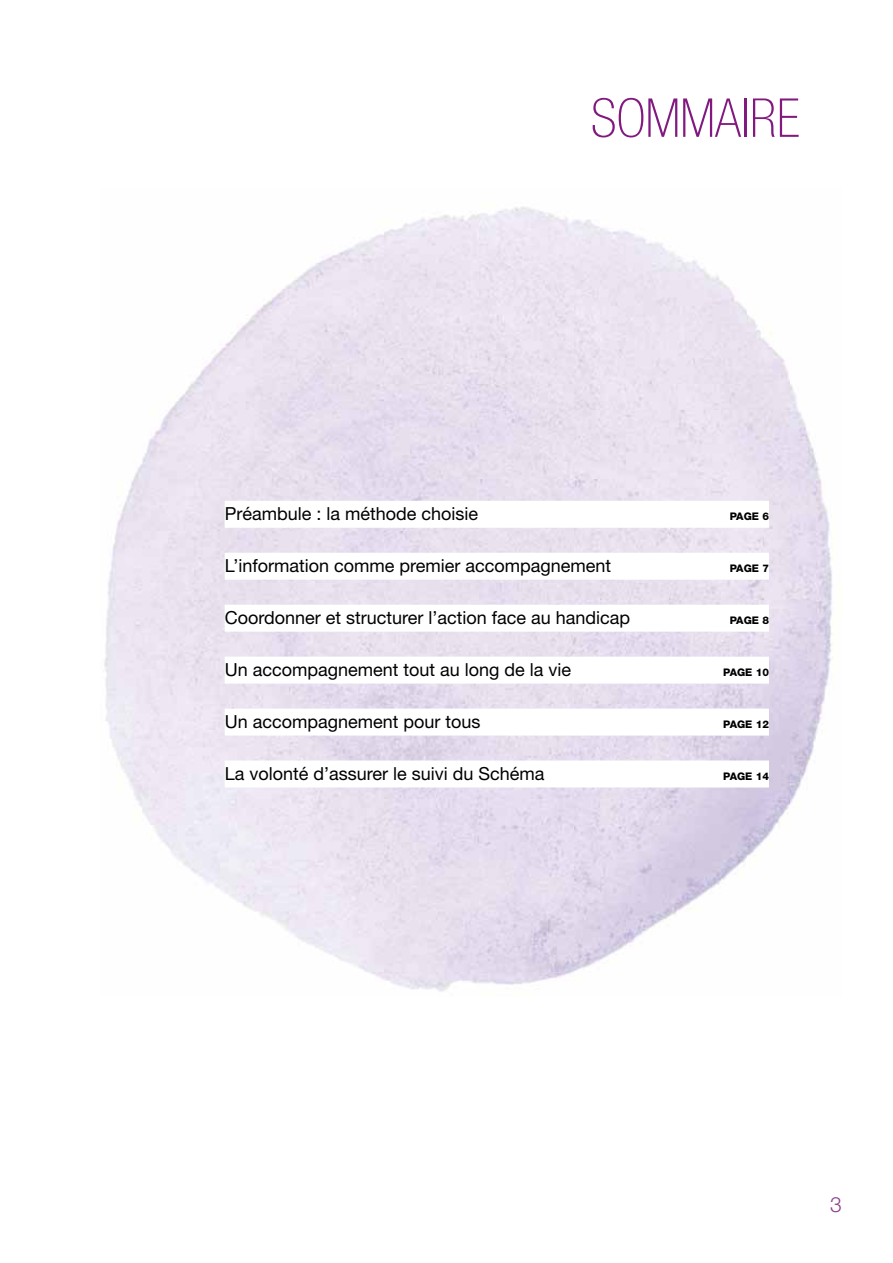
<style>
.page{position:relative;width:893px;height:1263px;background:#fff}
.page>*{position:absolute;margin:0;border:0;box-sizing:border-box;transform-origin:0 0}
.t1{font:100 condensed 53.7px "Helvetica Neue";color:#81197f}
.t2{font:300 21px "Helvetica Neue";color:#893e8d}
.t3{font:18px "Helvetica Neue";color:#000}
.t4{font:800 10.5px "Helvetica Neue";color:#000}
</style>
<div class="page">
<img style="left:104px;top:207px;width:729px;height:785px">
<div style="left:225px;top:501px;width:544px;height:27px;background:#fff"></div>
<div style="left:225px;top:553px;width:544px;height:27px;background:#fff"></div>
<div style="left:225px;top:605px;width:544px;height:27px;background:#fff"></div>
<div style="left:225px;top:657px;width:544px;height:27px;background:#fff"></div>
<div style="left:225px;top:708px;width:544px;height:27px;background:#fff"></div>
<div style="left:225px;top:760px;width:544px;height:27px;background:#fff"></div>
<h1 class="t1" style="left:591px;top:88px;width:210px">SOMMAIRE</h1>
<p class="t3" style="left:225px;top:503px;width:255px">Préambule : la méthode choisie</p>
<p class="t4" style="left:730px;top:510px;width:41px">PAGE 6</p>
<p class="t3" style="left:225px;top:555px;width:388px">L’information comme premier accompagnement</p>
<p class="t4" style="left:730px;top:562px;width:41px">PAGE 7</p>
<p class="t3" style="left:225px;top:607px;width:407px">Coordonner et structurer l’action face au handicap</p>
<p class="t4" style="left:730px;top:614px;width:41px">PAGE 8</p>
<p class="t3" style="left:225px;top:659px;width:348px">Un accompagnement tout au long de la vie</p>
<p class="t4" style="left:723px;top:666px;width:47px">PAGE 10</p>
<p class="t3" style="left:225px;top:711px;width:257px">Un accompagnement pour tous</p>
<p class="t4" style="left:723px;top:718px;width:47px">PAGE 12</p>
<p class="t3" style="left:225px;top:763px;width:321px">La volonté d’assurer le suivi du Schéma</p>
<p class="t4" style="left:723px;top:770px;width:47px">PAGE 14</p>
<p class="t2" style="left:830px;top:1192px;width:13px">3</p>
</div>
